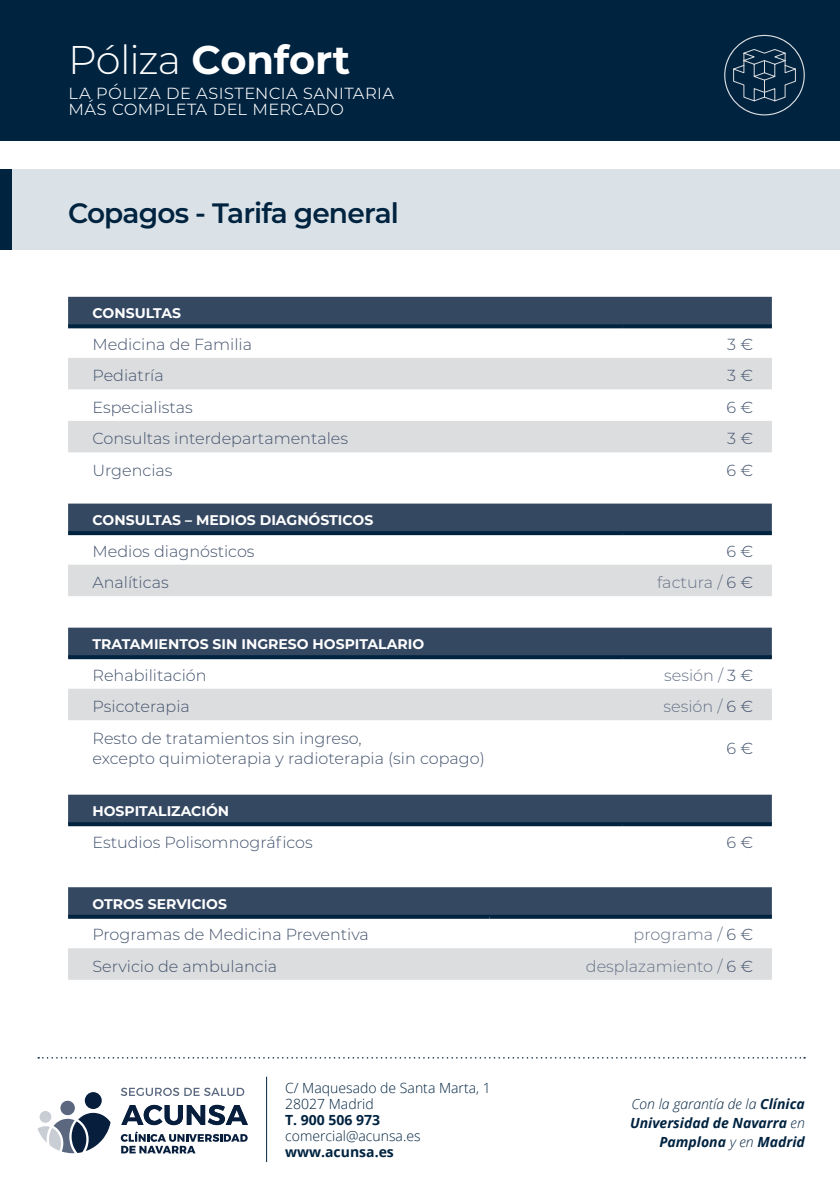
<style>
.page{position:relative;width:840px;height:1191px;background:#fff}
.page>*{position:absolute;margin:0;border:0;box-sizing:border-box;transform-origin:0 0}
.t1{font:700 40px "Montserrat";letter-spacing:-.005em;color:#fff}
.t2{font:600 28px "Montserrat";letter-spacing:-.03em;color:#002340}
.t3{font:300 20px/16px "Montserrat";letter-spacing:.005em;color:#fff}
.t4{font:300 16px "Montserrat";color:#42526c}
.t5{font:300 16px "Montserrat";color:#667287}
.t6{font:700 14px "Montserrat";color:#fff}
.t7{font:italic 700 14px/19px "Open Sans";color:#002340;text-align:right}
.t8{font:300 14px/16px "Open Sans";color:#002340}
.t9{font:700 14px "Open Sans";color:#002340}
.s1{font-weight:300}
.s2{color:#42526c}
</style>
<div class="page">
<div style="left:0;top:0;width:839px;height:141px;background:#002340"></div>
<svg style="left:724px;top:35px;width:80px;height:80px"></svg>
<svg style="left:37px;top:1092px;width:73px;height:61px"></svg>
<svg style="left:121px;top:1104px;width:127px;height:21px"></svg>
<svg style="left:121px;top:1131px;width:126px;height:22px"></svg>
<svg style="left:121px;top:1087px;width:123px;height:9px"></svg>
<hr style="left:266px;top:1076px;width:1px;height:86px;background:#002340">
<svg style="left:38px;top:1057px;width:766px;height:1px"></svg>
<div style="left:12px;top:169px;width:827px;height:80px;background:#dae2e7"></div>
<div style="left:0;top:169px;width:12px;height:80px;background:#002340"></div>
<div style="left:68px;top:297px;width:703px;height:27px;background:#354862"></div>
<div style="left:68px;top:358px;width:703px;height:31px;background:#dcdddf"></div>
<div style="left:68px;top:421px;width:703px;height:31px;background:#dcdddf"></div>
<svg style="left:68px;top:324px;width:554px;height:4px;fill:#002340"></svg>
<svg style="left:622px;top:324px;width:149px;height:4px"></svg>
<div style="left:68px;top:627px;width:703px;height:28px;background:#354862"></div>
<div style="left:68px;top:689px;width:703px;height:31px;background:#dcdddf"></div>
<hr style="left:68px;top:655px;width:554px;height:4px;background:#002340">
<hr style="left:622px;top:655px;width:149px;height:4px;background:#002340">
<div style="left:68px;top:503px;width:703px;height:28px;background:#354862"></div>
<div style="left:68px;top:564px;width:703px;height:32px;background:#dcdddf"></div>
<hr style="left:68px;top:531px;width:554px;height:4px;background:#002340">
<hr style="left:622px;top:531px;width:149px;height:4px;background:#002340">
<div style="left:68px;top:887px;width:703px;height:27px;background:#354862"></div>
<div style="left:68px;top:948px;width:703px;height:31px;background:#dcdddf"></div>
<svg style="left:68px;top:914px;width:421px;height:4px;fill:#002340"></svg>
<svg style="left:489px;top:914px;width:282px;height:4px"></svg>
<div style="left:68px;top:794px;width:703px;height:28px;background:#354862"></div>
<hr style="left:68px;top:822px;width:554px;height:4px;background:#002340">
<hr style="left:622px;top:822px;width:149px;height:4px;background:#002340">
<h1 class="t1" style="left:68px;top:31px;width:283px"><span class="s1">Póliza</span> Confort</h1>
<p class="t3" style="left:68px;top:83px;width:327px">la póliza de asistencia sanitaria más completa del mercado</p>
<p class="t2" style="left:68px;top:193px;width:332px">Copagos - Tarifa general</p>
<p class="t6" style="left:92px;top:303px;width:90px">CONSULTAS</p>
<p class="t4" style="left:92px;top:333px;width:161px">Medicina de Familia</p>
<p class="t4" style="left:727px;top:333px;width:27px">3 €</p>
<p class="t4" style="left:92px;top:365px;width:73px">Pediatría</p>
<p class="t4" style="left:727px;top:365px;width:27px">3 €</p>
<p class="t4" style="left:92px;top:396px;width:102px">Especialistas</p>
<p class="t4" style="left:726px;top:396px;width:28px">6 €</p>
<p class="t4" style="left:92px;top:428px;width:257px">Consultas interdepartamentales</p>
<p class="t4" style="left:727px;top:428px;width:27px">3 €</p>
<p class="t4" style="left:92px;top:459px;width:82px">Urgencias</p>
<p class="t4" style="left:726px;top:459px;width:28px">6 €</p>
<p class="t6" style="left:92px;top:510px;width:282px">CONSULTAS – MEDIOS DIAGNÓSTICOS</p>
<p class="t4" style="left:92px;top:540px;width:163px">Medios diagnósticos</p>
<p class="t4" style="left:726px;top:540px;width:28px">6 €</p>
<p class="t4" style="left:92px;top:571px;width:78px">Analíticas</p>
<p class="t5" style="left:656px;top:571px;width:97px">factura / <span class="s2">6 €</span></p>
<p class="t6" style="left:92px;top:634px;width:333px">TRATAMIENTOS SIN INGRESO HOSPITALARIO</p>
<p class="t4" style="left:92px;top:664px;width:115px">Rehabilitación</p>
<p class="t5" style="left:663px;top:664px;width:90px">sesión / <span class="s2">3 €</span></p>
<p class="t4" style="left:92px;top:695px;width:99px">Psicoterapia</p>
<p class="t5" style="left:663px;top:695px;width:91px">sesión / <span class="s2">6 €</span></p>
<p class="t4" style="left:92px;top:727px;width:270px">Resto de tratamientos sin ingreso,</p>
<p class="t4" style="left:92px;top:747px;width:393px">excepto quimioterapia y radioterapia (sin copago)</p>
<p class="t4" style="left:726px;top:737px;width:28px">6 €</p>
<p class="t6" style="left:92px;top:801px;width:138px">HOSPITALIZACIÓN</p>
<p class="t4" style="left:92px;top:831px;width:222px">Estudios Polisomnográficos</p>
<p class="t4" style="left:726px;top:831px;width:28px">6 €</p>
<p class="t6" style="left:92px;top:893px;width:136px">OTROS SERVICIOS</p>
<p class="t4" style="left:92px;top:923px;width:278px">Programas de Medicina Preventiva</p>
<p class="t5" style="left:633px;top:923px;width:121px">programa / <span class="s2">6 €</span></p>
<p class="t4" style="left:92px;top:955px;width:186px">Servicio de ambulancia</p>
<p class="t5" style="left:585px;top:955px;width:169px">desplazamiento / <span class="s2">6 €</span></p>
<p class="t8" style="left:285px;top:1079px;width:207px">C/ Maquesado de Santa Marta, 1<br>28027 Madrid</p>
<p class="t9" style="left:285px;top:1109px;width:96px">T. 900 506 973</p>
<p class="t8" style="left:285px;top:1127px;width:137px">comercial@acunsa.es</p>
<p class="t9" style="left:285px;top:1141px;width:110px">www.acunsa.es</p>
<p class="t7" style="left:629px;top:1093px;width:176px"><span class="s1">Con la garantía de la</span> Clínica<br>Universidad de Navarra <span class="s1">en<br></span>Pamplona <span class="s1">y en</span> Madrid</p>
</div>
